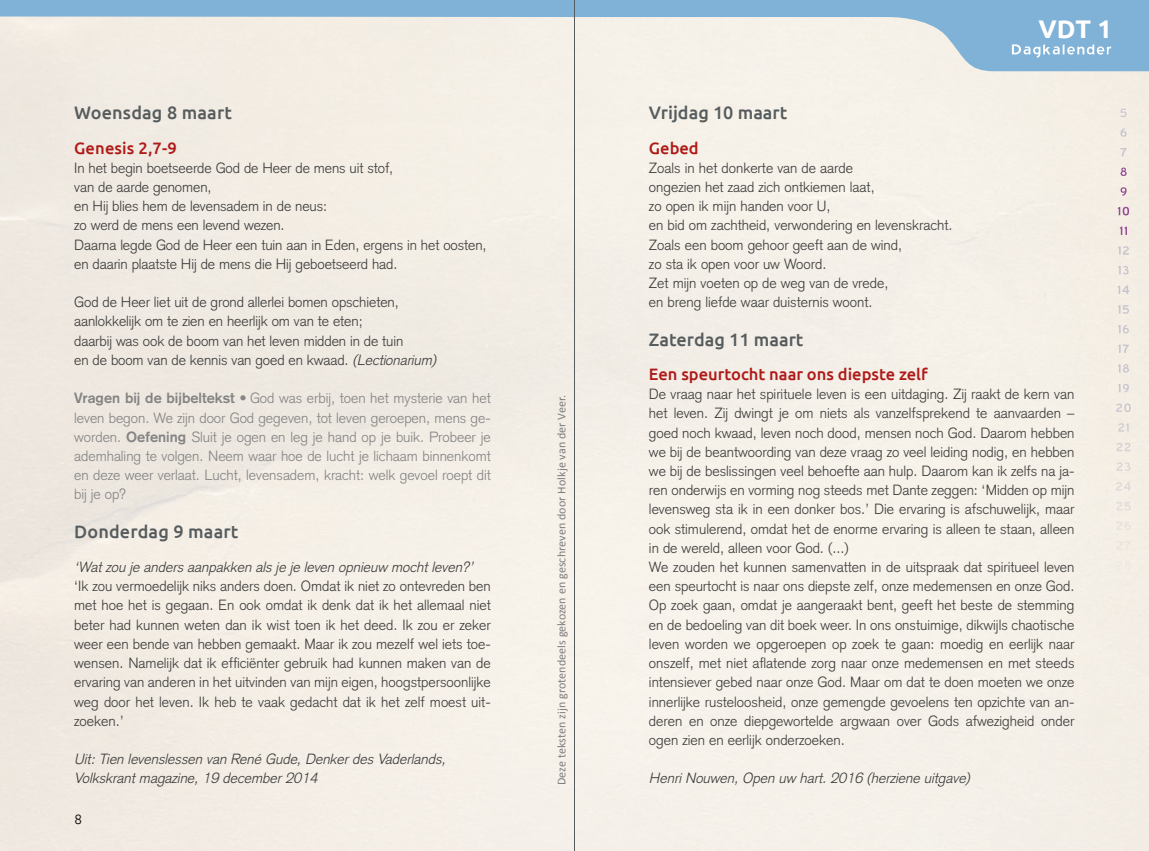
<style>
.page{position:relative;width:1149px;height:851px;background:#fff}
.page>*{position:absolute;margin:0;border:0;box-sizing:border-box;transform-origin:0 0}
.t1{font:700 25.5px "Ubuntu";color:#fff}
.t2{font:500 18px "Ubuntu";color:#565c5d}
.t3{font:500 16.5px "Ubuntu";color:#af1917}
.t4{font:300 14.55px/19.2px "Basic Commercial LT";color:#3c3c3b}
.t5{font:300 14.55px/19.2px "Basic Commercial LT";color:#848484;text-align:justify}
.t6{font:italic 300 14.55px/19.2px "Basic Commercial LT";color:#3c3c3b}
.t7{font:300 13.5px "Ubuntu";color:#000}
.t8{font:12px "Calibri";letter-spacing:.01em;color:#7d7d7d}
.s1{font-style:italic}
.s2{font-weight:700}
</style>
<div class="page">
<div style="left:0;top:71px;width:1148px;height:779px;background:#f4efe7"></div>
<svg style="left:1119px;top:226px;width:7px;height:9px"></svg>
<svg style="left:1117px;top:207px;width:11px;height:8px"></svg>
<svg style="left:1120px;top:187px;width:6px;height:9px"></svg>
<svg style="left:1120px;top:167px;width:6px;height:9px"></svg>
<svg style="left:1119px;top:148px;width:7px;height:8px"></svg>
<svg style="left:1120px;top:128px;width:6px;height:9px"></svg>
<svg style="left:1119px;top:109px;width:7px;height:8px"></svg>
<svg style="left:1120px;top:777px;width:6px;height:8px"></svg>
<svg style="left:1119px;top:757px;width:7px;height:8px"></svg>
<svg style="left:1120px;top:737px;width:6px;height:9px"></svg>
<svg style="left:1119px;top:718px;width:7px;height:8px"></svg>
<svg style="left:1119px;top:698px;width:7px;height:8px"></svg>
<svg style="left:1120px;top:678px;width:5px;height:9px"></svg>
<svg style="left:1120px;top:659px;width:6px;height:8px"></svg>
<svg style="left:1121px;top:639px;width:3px;height:8px"></svg>
<svg style="left:1117px;top:619px;width:11px;height:9px"></svg>
<svg style="left:1115px;top:600px;width:15px;height:8px"></svg>
<svg style="left:1115px;top:580px;width:15px;height:9px"></svg>
<svg style="left:1115px;top:560px;width:15px;height:9px"></svg>
<svg style="left:1116px;top:541px;width:14px;height:8px"></svg>
<svg style="left:1116px;top:521px;width:14px;height:9px"></svg>
<svg style="left:1115px;top:502px;width:15px;height:8px"></svg>
<svg style="left:1115px;top:482px;width:15px;height:8px"></svg>
<svg style="left:1116px;top:462px;width:13px;height:9px"></svg>
<svg style="left:1116px;top:443px;width:14px;height:8px"></svg>
<svg style="left:1117px;top:423px;width:11px;height:8px"></svg>
<svg style="left:1115px;top:403px;width:15px;height:9px"></svg>
<svg style="left:1117px;top:384px;width:11px;height:8px"></svg>
<svg style="left:1117px;top:364px;width:11px;height:8px"></svg>
<svg style="left:1117px;top:344px;width:11px;height:9px"></svg>
<svg style="left:1117px;top:325px;width:11px;height:8px"></svg>
<svg style="left:1117px;top:305px;width:11px;height:9px"></svg>
<svg style="left:1117px;top:285px;width:11px;height:9px"></svg>
<svg style="left:1117px;top:266px;width:11px;height:8px"></svg>
<svg style="left:1117px;top:246px;width:11px;height:8px"></svg>
<svg style="left:0;top:0;width:1148px;height:71px;background:#cad9e0"></svg>
<svg style="left:1011px;top:44px;width:99px;height:14px"></svg>
<hr style="left:574px;top:0;width:1px;height:850px;background:#565c5d">
<p class="t2" style="left:74px;top:101px;width:159px">Woensdag 8 maart</p>
<p class="t3" style="left:74px;top:137px;width:104px">Genesis 2,7-9</p>
<p class="t4" style="left:74px;top:158px;width:414px">In het begin boetseerde God de Heer de mens uit stof,<br>van de aarde genomen,<br>en Hij blies hem de levensadem in de neus:<br>zo werd de mens een levend wezen.<br>Daarna legde God de Heer een tuin aan in Eden, ergens in het oosten, en daarin plaatste Hij de mens die Hij geboetseerd had.</p>
<p class="t4" style="left:74px;top:292px;width:367px">God de Heer liet uit de grond allerlei bomen opschieten, aanlokkelijk om te zien en heerlijk om van te eten;<br>daarbij was ook de boom van het leven midden in de tuin<br>en de boom van de kennis van goed en kwaad. <span class="s1">(Lectionarium)</span></p>
<p class="t5" style="left:74px;top:388px;width:418px"><span class="s2">Vragen bij de bijbeltekst •</span> God was erbij, toen het mysterie van het leven begon. We zijn door God gegeven, tot leven geroepen, mens ge&shy;worden. <span class="s2">Oefening</span> Sluit je ogen en leg je hand op je buik. Probeer je ademhaling te volgen. Neem waar hoe de lucht je lichaam binnenkomt en deze weer verlaat. Lucht, levensadem, kracht: welk gevoel roept dit bij je op?</p>
<p class="t2" style="left:74px;top:520px;width:165px">Donderdag 9 maart</p>
<p class="t6" style="left:74px;top:557px;width:404px">‘Watzou je andersaanpakken alsje je leven opnieuw mochtleven?’</p>
<p class="t4" style="left:74px;top:576px;width:418px;text-align:justify">‘Ik zou vermoedelijk niks anders doen. Omdat ik niet zo ontevreden ben met hoe het is gegaan. En ook omdat ik denk dat ik het allemaal niet beter had kunnen weten dan ik wist toen ik het deed. Ik zou er zeker weer een bende van hebben gemaakt. Maar ik zou mezelf wel iets toe&shy;wensen. Namelijk dat ik efficiënter gebruik had kunnen maken van de ervaring van anderen in het uitvinden van mijn eigen, hoogstpersoonlijke weg door het leven. Ik heb te vaak gedacht dat ik het zelf moest uit&shy;zoeken.’</p>
<p class="t6" style="left:74px;top:749px;width:376px">Uit:Tien levenslessen van René Gude,DenkerdesVaderlands,<br>Volkskrantmagazine,19 december2014</p>
<p class="t7" style="left:74px;top:810px;width:9px">8</p>
<p class="t8" style="left:554px;top:785px;width:391px;rotate:-90deg">Deze teksten zijn grotendeels gekozen en geschreven door Holkje van der Veer.</p>
<h1 class="t1" style="left:1037px;top:14px;width:75px">VDT 1</h1>
<p class="t2" style="left:648px;top:101px;width:140px">Vrijdag 10 maart</p>
<p class="t3" style="left:648px;top:137px;width:51px">Gebed</p>
<p class="t4" style="left:648px;top:158px;width:305px">Zoals in het donkerte van de aarde<br>ongezien het zaad zich ontkiemen laat,<br>zo open ik mijn handen voor U,<br>en bid om zachtheid, verwondering en levenskracht.<br>Zoals een boom gehoor geeft aan de wind,<br>zo sta ik open voor uw Woord.<br>Zet mijn voeten op de weg van de vrede,<br>en breng liefde waar duisternis woont.</p>
<p class="t2" style="left:648px;top:328px;width:156px">Zaterdag 11 maart</p>
<p class="t3" style="left:648px;top:363px;width:280px">Een speurtocht naar ons diepste zelf</p>
<p class="t4" style="left:648px;top:384px;width:427px">De vraag naar het spirituele leven is een uitdaging. Zij raakt de kern van het leven. Zij dwingt je om niets als vanzelfsprekend te aanvaarden – goed noch kwaad, leven noch dood, mensen noch God. Daarom hebben we bij de beantwoording van deze vraag zo veel leiding nodig, en hebben we bij de beslissingen veel behoefte aan hulp. Daarom kan ik zelfs na ja&shy;ren onderwijs en vorming nog steeds met Dante zeggen: ‘Midden op mijn levensweg sta ik in een donker bos.’ Die ervaring is afschuwelijk, maar ook stimulerend, omdat het de enorme ervaring is alleen te staan, alleen in de wereld, alleen voor God. (...)<br>We zouden het kunnen samenvatten in de uitspraak dat spiritueel leven een speurtocht is naar ons diepste zelf, onze medemensen en onze God.<br>Op zoek gaan, omdat je aangeraakt bent, geeft het beste de stemming en de bedoeling van dit boek weer. In ons onstuimige, dikwijls chaotische leven worden we opgeroepen op zoek te gaan: moedig en eerlijk naar onszelf, met niet aflatende zorg naar onze medemensen en met steeds intensiever gebed naar onze God. Maar om dat te doen moeten we onze innerlijke rusteloosheid, onze gemengde gevoelens ten opzichte van an&shy;deren en onze diepgewortelde argwaan over Gods afwezigheid onder ogen zien en eerlijk onderzoeken.</p>
<p class="t6" style="left:648px;top:768px;width:326px">HenriNouwen,Open uw hart.2016 (herziene uitgave)</p>
</div>
